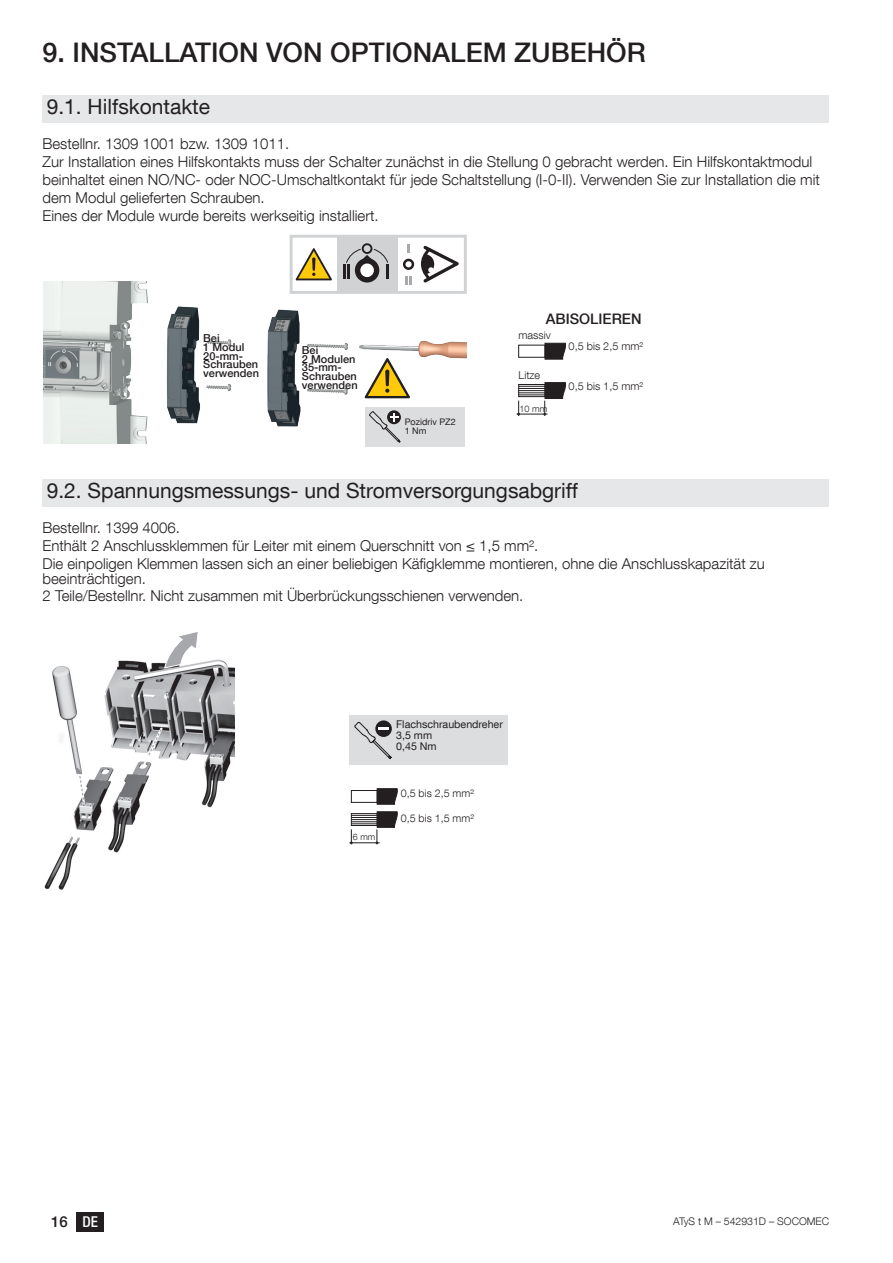
<style>
.page{position:relative;width:893px;height:1263px;background:#fff}
.page>*{position:absolute;margin:0;border:0;box-sizing:border-box;transform-origin:0 0}
.t1{font:500 27px "Helvetica Neue LT Com";color:#231f20}
.t2{font:21px "Helvetica Neue LT Com";color:#231f20}
.t3{font:300 15px/18px "Helvetica Neue LT Com";color:#231f20}
.t4{font:500 15px "Helvetica Neue LT Com";color:#231f20}
.t5{font:500 14.55px "Helvetica Neue LT Com";color:#231f20}
.t6{font:500 10.95px/8.9px "Helvetica Neue LT Com";color:#231f20}
.t7{font:300 10.95px "Helvetica Neue LT Com";color:#231f20}
.t8{font:10.65px/10.6px "Helvetica Neue LT Com";color:#231f20}
.t9{font:300 10.65px "Helvetica Neue LT Com";color:#231f20}
.t10{font:300 10.5px "Helvetica Neue LT Com";color:#231f20}
.t11{font:300 9.15px "Helvetica Neue LT Com";color:#231f20}
.t12{font:9px/9px "Helvetica Neue LT Com";color:#231f20}
.t13{font:300 8.85px "Helvetica Neue LT Com";color:#231f20}
.s1{font-stretch:condensed;color:#fff}
</style>
<div class="page">
<div style="left:77px;top:1212px;width:27px;height:19px;background:#231f20"></div>
<div style="left:43px;top:95px;width:786px;height:27px;background:#e6e7e9"></div>
<div style="left:43px;top:479px;width:786px;height:28px;background:#e6e7e9"></div>
<img style="left:43px;top:281px;width:424px;height:163px">
<div style="left:290px;top:235px;width:177px;height:59px;background:#fff;border:3px solid #d1d2d4"></div>
<svg style="left:296px;top:248px;width:36px;height:32px"></svg>
<svg style="left:403px;top:244px;width:56px;height:41px"></svg>
<div style="left:338px;top:237px;width:60px;height:55px;background:#d1d2d4"></div>
<hr style="left:386px;top:264px;width:3px;height:14px;background:#231f20">
<hr style="left:343px;top:264px;width:3px;height:14px;background:#231f20">
<hr style="left:347px;top:264px;width:3px;height:14px;background:#231f20">
<div style="left:355px;top:258px;width:24px;height:24px;background:#231f20;border-radius:50%"></div>
<div style="left:362px;top:243px;width:10px;height:11px;border:2px solid #231f20;border-radius:50%"></div>
<div style="left:360px;top:263px;width:14px;height:14px;background:#fff;border-radius:50%"></div>
<svg style="left:346px;top:248px;width:42px;height:16px"></svg>
<svg style="left:365px;top:358px;width:45px;height:40px"></svg>
<svg style="left:544px;top:342px;width:22px;height:18px"></svg>
<svg style="left:516px;top:382px;width:50px;height:34px"></svg>
<div style="left:366px;top:407px;width:99px;height:39px;background:#dcdddf"></div>
<svg style="left:369px;top:411px;width:32px;height:32px"></svg>
<img style="left:44px;top:660px;width:190px;height:230px">
<svg style="left:133px;top:632px;width:94px;height:57px"></svg>
<svg style="left:186px;top:729px;width:17px;height:4px"></svg>
<svg style="left:77px;top:773px;width:9px;height:33px"></svg>
<svg style="left:120px;top:724px;width:49px;height:44px"></svg>
<svg style="left:349px;top:788px;width:49px;height:57px"></svg>
<div style="left:350px;top:715px;width:158px;height:50px;background:#dcdddf"></div>
<svg style="left:375px;top:720px;width:17px;height:17px"></svg>
<svg style="left:355px;top:722px;width:37px;height:37px"></svg>
<h1 class="t1" style="left:43px;top:36px;width:605px">9. INSTALLATION VON OPTIONALEM ZUBEHÖR</h1>
<h2 class="t2" style="left:47px;top:94px;width:165px">9.1. Hilfskontakte</h2>
<p class="t3" style="left:43px;top:134px;width:779px">Bestellnr. 1309 1001 bzw. 1309 1011.<br>Zur Installation eines Hilfskontakts muss der Schalter zunächst in die Stellung 0 gebracht werden. Ein Hilfskontaktmodul beinhaltet einen NO/NC- oder NOC-Umschaltkontakt für jede Schaltstellung (I-0-II). Verwenden Sie zur Installation die mit dem Modul gelieferten Schrauben.<br>Eines der Module wurde bereits werkseitig installiert.</p>
<p class="t6" style="left:203px;top:334px;width:57px">Bei<br>1 Modul<br>20-mm-<br>Schrauben verwenden</p>
<p class="t6" style="left:302px;top:345px;width:57px">Bei<br>2 Modulen<br>35-mm-<br>Schrauben verwenden</p>
<p class="t12" style="left:405px;top:417px;width:52px">Pozidriv PZ2<br>1 Nm</p>
<p class="t5" style="left:546px;top:310px;width:97px">ABISOLIEREN</p>
<p class="t7" style="left:518px;top:329px;width:34px">massiv</p>
<p class="t7" style="left:518px;top:368px;width:23px">Litze</p>
<p class="t11" style="left:519px;top:403px;width:29px">10 mm</p>
<p class="t7" style="left:569px;top:340px;width:76px">0,5 bis 2,5 mm²</p>
<p class="t7" style="left:569px;top:379px;width:76px">0,5 bis 1,5 mm²</p>
<h2 class="t2" style="left:47px;top:478px;width:533px">9.2. Spannungsmessungs- und Stromversorgungsabgriff</h2>
<p class="t3" style="left:43px;top:519px;width:724px;line-height:17.5px">Bestellnr. 1399 4006.<br>Enthält 2 Anschlussklemmen für Leiter mit einem Querschnitt von ≤ 1,5 mm².<br>Die einpoligen Klemmen lassen sich an einer beliebigen Käfigklemme montieren, ohne die Anschlusskapazität zu</p>
<p class="t3" style="left:43px;top:569px;width:482px;line-height:17.1px">beeinträchtigen.<br>2 Teile/Bestellnr. Nicht zusammen mit Überbrückungsschienen verwenden.</p>
<p class="t13" style="left:353px;top:832px;width:24px">6 mm</p>
<p class="t8" style="left:396px;top:719px;width:108px">Flachschraubendreher<br>3,5 mm<br>0,45 Nm</p>
<p class="t9" style="left:401px;top:787px;width:75px">0,5 bis 2,5 mm²</p>
<p class="t9" style="left:401px;top:811px;width:75px">0,5 bis 1,5 mm²</p>
<p class="t4" style="left:51px;top:1212px;width:48px">16 <span class="s1">DE</span></p>
<p class="t10" style="left:673px;top:1215px;width:158px">ATyS t M – 542931D – SOCOMEC</p>
</div>
